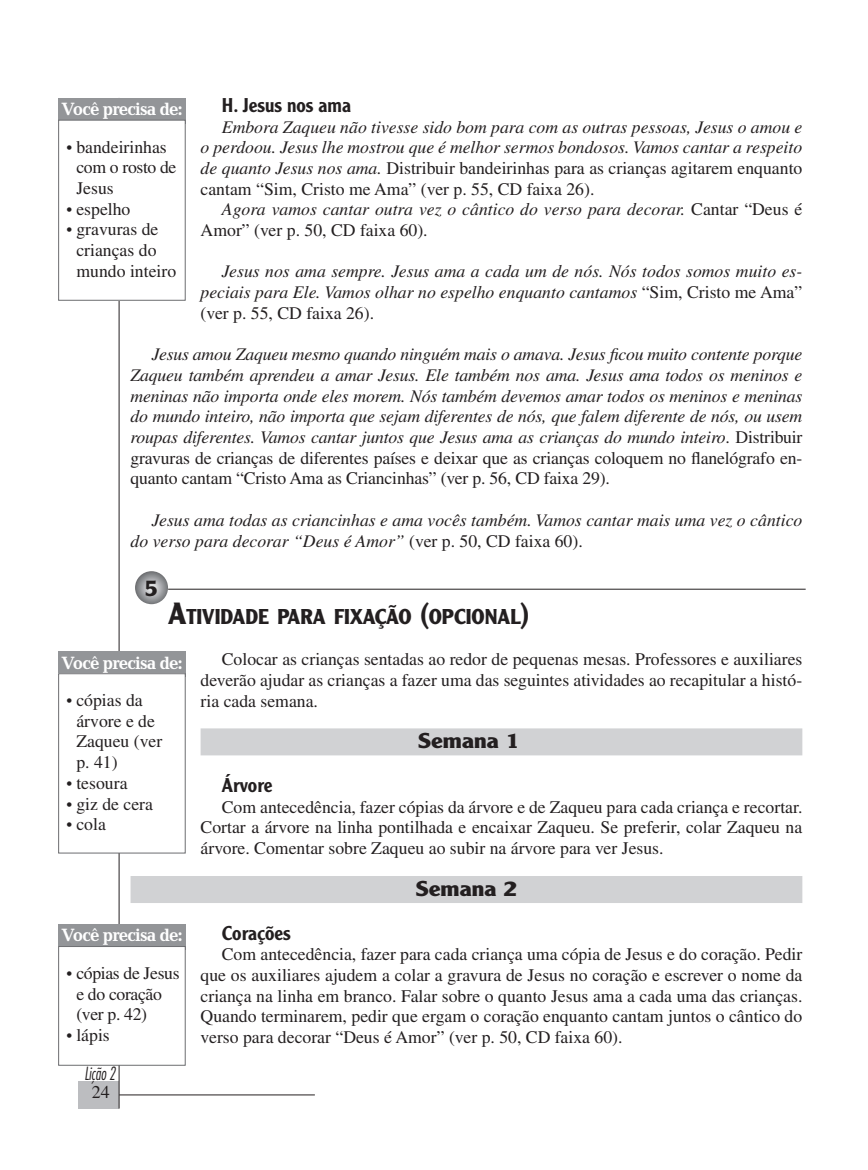
<style>
.page{position:relative;width:868px;height:1170px;background:#fff}
.page>*{position:absolute;margin:0;border:0;box-sizing:border-box;transform-origin:0 0}
.t1{font:700 22.5px "Clearface Gothic LT Std";color:#231f20}
.t2{font:700 21px "Clearface Gothic LT Std";color:#231f20}
.t3{font:700 21px "Clearface Gothic LT Std";color:#231f20;scale:1.2 1}
.t4{font:500 19.5px "Clearface Gothic LT Std";color:#231f20}
.t5{font:700 18px "Candida Std";letter-spacing:-.05em;color:#fff;scale:.95 1}
.t6{font:18px "Times LT Std";color:#231f20}
.t7{font:italic 17.7px/20.7px "Times LT Std";color:#231f20;text-align:justify}
.t8{font:17.7px/20.7px "Times LT Std";color:#231f20;text-align:justify}
.t9{font:17.7px/20.7px "Times LT Std";letter-spacing:-.02em;color:#231f20}
.t10{font:italic 300 condensed 17.7px "Futura Std";color:#231f20;scale:.85 1}
.s1{font-style:normal}
.s2{font-size:30px}
.s3{font-size:16.5px}
</style>
<div class="page">
<div style="left:78px;top:1081px;width:41px;height:27px;background:#bcbdc0"></div>
<hr style="left:119px;top:1094px;width:196px;height:1px;background:#231f20">
<hr style="left:119px;top:98px;width:1px;height:1010px;background:#231f20">
<div style="left:201px;top:728px;width:601px;height:27px;background:#d1d2d4"></div>
<div style="left:131px;top:876px;width:671px;height:27px;background:#d1d2d4"></div>
<svg style="left:133px;top:569px;width:37px;height:37px"></svg>
<div style="left:131px;top:567px;width:42px;height:42px;border:4px solid #fff;border-radius:50%"></div>
<hr style="left:168px;top:589px;width:638px;height:1px;background:#231f20">
<div style="left:58px;top:98px;width:128px;height:25px;background:#939598"></div>
<div style="left:59px;top:120px;width:126px;height:180px;background:#fff"></div>
<div style="left:58px;top:120px;width:128px;height:181px;border:1px solid #6c6d70"></div>
<div style="left:58px;top:651px;width:128px;height:26px;background:#939598"></div>
<div style="left:59px;top:674px;width:126px;height:179px;background:#fff"></div>
<div style="left:58px;top:673px;width:128px;height:180px;border:1px solid #6c6d70"></div>
<div style="left:58px;top:924px;width:128px;height:25px;background:#939598"></div>
<div style="left:59px;top:946px;width:126px;height:119px;background:#fff"></div>
<div style="left:58px;top:946px;width:128px;height:120px;border:1px solid #6c6d70"></div>
<p class="t4" style="left:222px;top:93px;width:131px">H. Jesus nos ama</p>
<p class="t7" style="left:201px;top:116px;width:603px;text-indent:21px">Embora Zaqueu não tivesse sido bom para com as outras pessoas, Jesus o amou e o perdoou. Jesus lhe mostrou que é melhor sermos bondosos. Vamos cantar a respeito de quanto Jesus nos ama. <span class="s1">Distribuir bandeirinhas para as crianças agitarem enquanto cantam “Sim, Cristo me Ama” (ver p. 55, CD faixa 26).</span></p>
<p class="t7" style="left:201px;top:199px;width:603px;text-indent:21px">Agora vamos cantar outra vez o cântico do verso para decorar. <span class="s1">Cantar “Deus é<br>Amor” (ver p. 50, CD faixa 60).</span></p>
<p class="t7" style="left:201px;top:261px;width:603px;text-indent:21px">Jesus nos ama sempre. Jesus ama a cada um de nós. Nós todos somos muito es&shy;peciais para Ele. Vamos olhar no espelho enquanto cantamos <span class="s1">“Sim, Cristo me Ama” (ver p. 55, CD faixa 26).</span></p>
<p class="t7" style="left:131px;top:344px;width:673px;text-indent:21px">Jesus amou Zaqueu mesmo quando ninguém mais o amava. Jesus ficou muito contente porque Zaqueu também aprendeu a amar Jesus. Ele também nos ama. Jesus ama todos os meninos e meninas não importa onde eles morem. Nós também devemos amar todos os meninos e meninas do mundo inteiro, não importa que sejam diferentes de nós, que falem diferente de nós, ou usem roupas diferentes. Vamos cantar juntos que Jesus ama as crianças do mundo inteiro<span class="s1">. Distribuir gravuras de crianças de diferentes países e deixar que as crianças coloquem no flanelógrafo en&shy;quanto cantam “Cristo Ama as Criancinhas” (ver p. 56, CD faixa 29).</span></p>
<p class="t7" style="left:131px;top:510px;width:673px;text-indent:21px">Jesus ama todas as criancinhas e ama vocês também. Vamos cantar mais uma vez o cântico do verso para decorar “Deus é Amor” <span class="s1">(ver p. 50, CD faixa 60).</span></p>
<p class="t1" style="left:145px;top:575px;width:14px">5</p>
<p class="t2" style="left:168px;top:604px;width:363px"><span class="s2">A</span>TIVIDADE PARA FIXAÇÃO <span class="s2">(</span>OPCIONAL<span class="s2">)</span></p>
<p class="t8" style="left:201px;top:649px;width:603px;text-indent:21px">Colocar as crianças sentadas ao redor de pequenas mesas. Professores e auxiliares deverão ajudar as crianças a fazer uma das seguintes atividades ao recapitular a histó&shy;ria cada semana.</p>
<p class="t3" style="left:418px;top:728px;width:87px">Semana 1</p>
<p class="t4" style="left:222px;top:773px;width:52px">Árvore</p>
<p class="t8" style="left:201px;top:796px;width:603px;text-indent:21px">Com antecedência, fazer cópias da árvore e de Zaqueu para cada criança e recortar.<br>Cortar a árvore na linha pontilhada e encaixar Zaqueu. Se preferir, colar Zaqueu na árvore. Comentar sobre Zaqueu ao subir na árvore para ver Jesus.</p>
<p class="t3" style="left:415px;top:876px;width:87px">Semana 2</p>
<p class="t4" style="left:222px;top:921px;width:70px">Corações</p>
<p class="t8" style="left:201px;top:944px;width:603px;text-indent:21px">Com antecedência, fazer para cada criança uma cópia de Jesus e do coração. Pedir que os auxiliares ajudem a colar a gravura de Jesus no coração e escrever o nome da criança na linha em branco. Falar sobre o quanto Jesus ama a cada uma das crianças.<br>Quando terminarem, pedir que ergam o coração enquanto cantam juntos o cântico do verso para decorar “Deus é Amor” (ver p. 50, CD faixa 60).</p>
<p class="t5" style="left:61px;top:99px;width:129px">Você precisa de:</p>
<p class="t8" style="left:76px;top:136px;width:102px;text-align:left;text-indent:-10px"><span class="s3">•</span> bandeirinhas com o rosto de<br>Jesus</p>
<p class="t8" style="left:67px;top:198px;width:65px"><span class="s3">•</span> espelho</p>
<p class="t8" style="left:76px;top:219px;width:101px;text-align:left;text-indent:-10px"><span class="s3">•</span> gravuras de crianças do mundo inteiro</p>
<p class="t5" style="left:61px;top:652px;width:129px">Você precisa de:</p>
<p class="t8" style="left:76px;top:690px;width:88px;text-align:left;text-indent:-10px"><span class="s3">•</span> cópias da árvore e de<br>Zaqueu (ver p. 41)</p>
<p class="t8" style="left:67px;top:772px;width:63px"><span class="s3">•</span> tesoura</p>
<p class="t8" style="left:67px;top:793px;width:88px"><span class="s3">•</span> giz de cera</p>
<p class="t8" style="left:67px;top:814px;width:41px"><span class="s3">•</span> cola</p>
<p class="t5" style="left:61px;top:925px;width:129px">Você precisa de:</p>
<p class="t9" style="left:76px;top:962px;width:105px;text-indent:-10px"><span class="s3">•</span> cópias de Jesus e do coração (ver p. 42)</p>
<p class="t8" style="left:67px;top:1025px;width:45px"><span class="s3">•</span> lápis</p>
<p class="t10" style="left:85px;top:1063px;width:38px">Lição 2</p>
<p class="t6" style="left:92px;top:1082px;width:19px">24</p>
</div>
